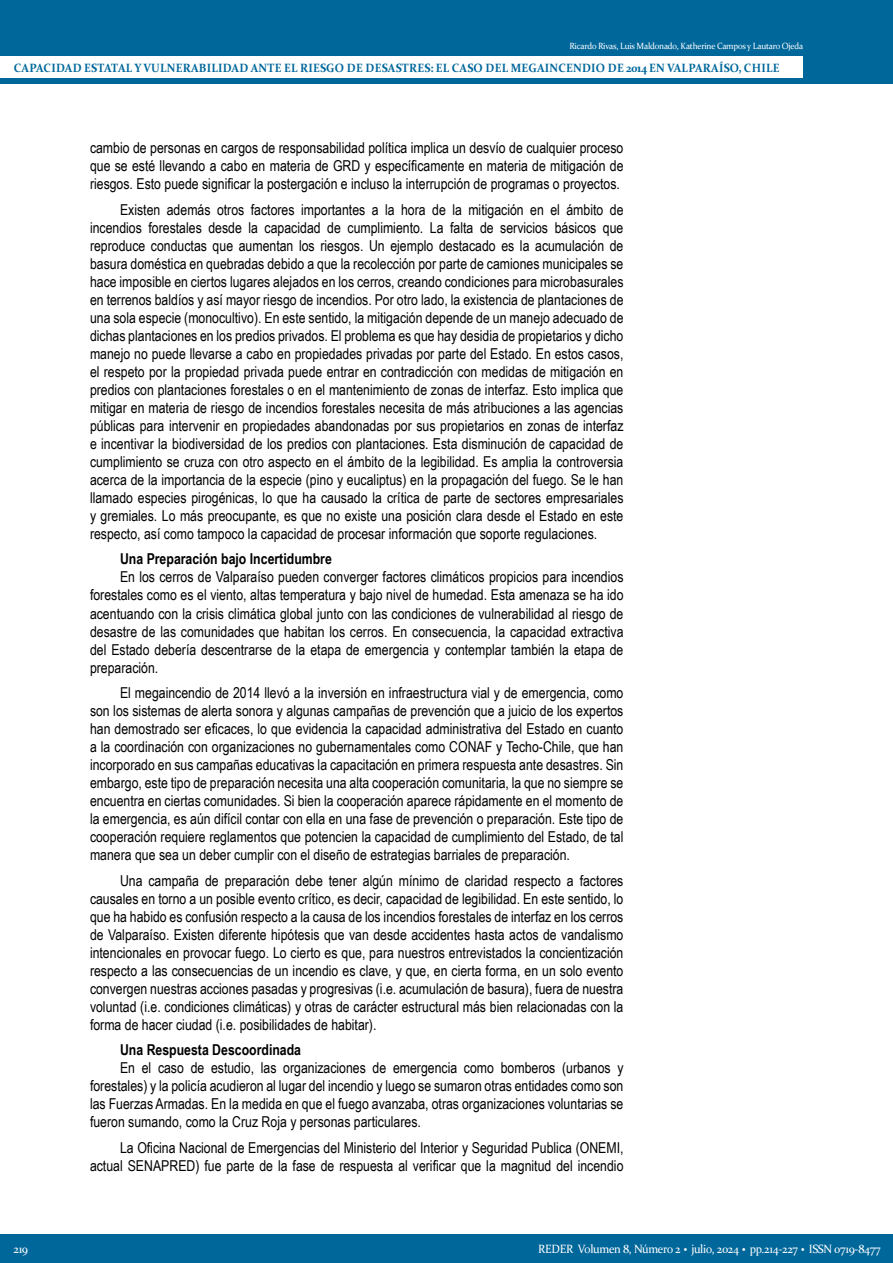
<style>
.page{position:relative;width:893px;height:1263px;background:#fff}
.page>*{position:absolute;margin:0;border:0;box-sizing:border-box;transform-origin:0 0}
.Cuerpo{font:15px/18px "Arial Narrow";color:#000;text-align:justify}
.Subtítulos_02{font:700 15px "Arial Narrow";color:#000}
.t1{font:700 12px "Constantia";letter-spacing:.02em;color:#00679b;scale:.95 1}
.t2{font:12px "Constantia";letter-spacing:-.025em;color:#fff;scale:.95 1}
.t3{font:9px "Constantia";letter-spacing:-.025em;color:#fff;scale:.95 1}
.s1{font-weight:700;font-size:18px}
</style>
<div class="page">
<div style="left:0;top:0;width:893px;height:84px;background:#00679b"></div>
<div style="left:0;top:56px;width:803px;height:22px;background:#fff"></div>
<div style="left:0;top:1234px;width:893px;height:29px;background:#00679b"></div>
<p class="t3" style="left:569px;top:40px;width:248px">Ricardo Rivas, Luis Maldonado, Katherine Campos y Lautaro Ojeda</p>
<p class="t1" style="left:14px;top:59px;width:808px">CAPACIDAD ESTATAL Y VULNERABILIDAD ANTE EL RIESGO DE DESASTRES: EL CASO DEL MEGAINCENDIO DE 2014 EN VALPARAÍSO, CHILE</p>
<p class="Cuerpo" style="left:90px;top:139px;width:535px">cambio de personas en cargos de responsabilidad política implica un desvío de cualquier proceso que se esté llevando a cabo en materia de GRD y específicamente en materia de mitigación de riesgos. Esto puede significar la postergación e incluso la interrupción de programas o proyectos.</p>
<p class="Cuerpo" style="left:90px;top:200px;width:535px;text-indent:30px">Existen además otros factores importantes a la hora de la mitigación en el ámbito de incendios forestales desde la capacidad de cumplimiento. La falta de servicios básicos que reproduce conductas que aumentan los riesgos. Un ejemplo destacado es la acumulación de basura doméstica en quebradas debido a que la recolección por parte de camiones municipales se hace imposible en ciertos lugares alejados en los cerros, creando condiciones para microbasurales en terrenos baldíos y así mayor riesgo de incendios. Por otro lado, la existencia de plantaciones de una sola especie (monocultivo). En este sentido, la mitigación depende de un manejo adecuado de dichas plantaciones en los predios privados. El problema es que hay desidia de propietarios y dicho manejo no puede llevarse a cabo en propiedades privadas por parte del Estado. En estos casos, el respeto por la propiedad privada puede entrar en contradicción con medidas de mitigación en predios con plantaciones forestales o en el mantenimiento de zonas de interfaz. Esto implica que mitigar en materia de riesgo de incendios forestales necesita de más atribuciones a las agencias públicas para intervenir en propiedades abandonadas por sus propietarios en zonas de interfaz e incentivar la biodiversidad de los predios con plantaciones. Esta disminución de capacidad de cumplimiento se cruza con otro aspecto en el ámbito de la legibilidad. Es amplia la controversia acerca de la importancia de la especie (pino y eucaliptus) en la propagación del fuego. Se le han llamado especies pirogénicas, lo que ha causado la crítica de parte de sectores empresariales y gremiales. Lo más preocupante, es que no existe una posición clara desde el Estado en este respecto, así como tampoco la capacidad de procesar información que soporte regulaciones.</p>
<p class="Subtítulos_02" style="left:120px;top:548px;width:213px">Una Preparación bajo Incertidumbre</p>
<p class="Cuerpo" style="left:90px;top:568px;width:535px;text-indent:30px">En los cerros de Valparaíso pueden converger factores climáticos propicios para incendios forestales como es el viento, altas temperatura y bajo nivel de humedad. Esta amenaza se ha ido acentuando con la crisis climática global junto con las condiciones de vulnerabilidad al riesgo de desastre de las comunidades que habitan los cerros. En consecuencia, la capacidad extractiva del Estado debería descentrarse de la etapa de emergencia y contemplar también la etapa de preparación.</p>
<p class="Cuerpo" style="left:90px;top:683px;width:535px;text-indent:30px">El megaincendio de 2014 llevó a la inversión en infraestructura vial y de emergencia, como son los sistemas de alerta sonora y algunas campañas de prevención que a juicio de los expertos han demostrado ser eficaces, lo que evidencia la capacidad administrativa del Estado en cuanto a la coordinación con organizaciones no gubernamentales como CONAF y Techo-Chile, que han incorporado en sus campañas educativas la capacitación en primera respuesta ante desastres. Sin embargo, este tipo de preparación necesita una alta cooperación comunitaria, la que no siempre se encuentra en ciertas comunidades. Si bien la cooperación aparece rápidamente en el momento de la emergencia, es aún difícil contar con ella en una fase de prevención o preparación. Este tipo de cooperación requiere reglamentos que potencien la capacidad de cumplimiento del Estado, de tal manera que sea un deber cumplir con el diseño de estrategias barriales de preparación.</p>
<p class="Cuerpo" style="left:90px;top:871px;width:535px;text-indent:30px">Una campaña de preparación debe tener algún mínimo de claridad respecto a factores causales en torno a un posible evento crítico, es decir, capacidad de legibilidad. En este sentido, lo que ha habido es confusión respecto a la causa de los incendios forestales de interfaz en los cerros de Valparaíso. Existen diferente hipótesis que van desde accidentes hasta actos de vandalismo intencionales en provocar fuego. Lo cierto es que, para nuestros entrevistados la concientización respecto a las consecuencias de un incendio es clave, y que, en cierta forma, en un solo evento convergen nuestras acciones pasadas y progresivas (i.e. acumulación de basura), fuera de nuestra voluntad (i.e. condiciones climáticas) y otras de carácter estructural más bien relacionadas con la forma de hacer ciudad (i.e. posibilidades de habitar).</p>
<p class="Subtítulos_02" style="left:120px;top:1038px;width:183px">Una Respuesta Descoordinada</p>
<p class="Cuerpo" style="left:90px;top:1058px;width:535px;text-indent:30px">En el caso de estudio, las organizaciones de emergencia como bomberos (urbanos y forestales) y la policía acudieron al lugar del incendio y luego se sumaron otras entidades como son las Fuerzas Armadas. En la medida en que el fuego avanzaba, otras organizaciones voluntarias se fueron sumando, como la Cruz Roja y personas particulares.</p>
<p class="Cuerpo" style="left:90px;top:1138px;width:535px;text-align:right">La Oficina Nacional de Emergencias del Ministerio del Interior y Seguridad Publica (ONEMI, actual SENAPRED) fue parte de la fase de respuesta al verificar que la magnitud del incendio</p>
<p class="t2" style="left:14px;top:1241px;width:17px">219</p>
<p class="t2" style="left:538px;top:1240px;width:362px">REDER Volumen 8, Número 2 <span class="s1">·</span> julio, 2024 <span class="s1">·</span> pp.214-227 <span class="s1">·</span> ISSN 0719-8477</p>
</div>
